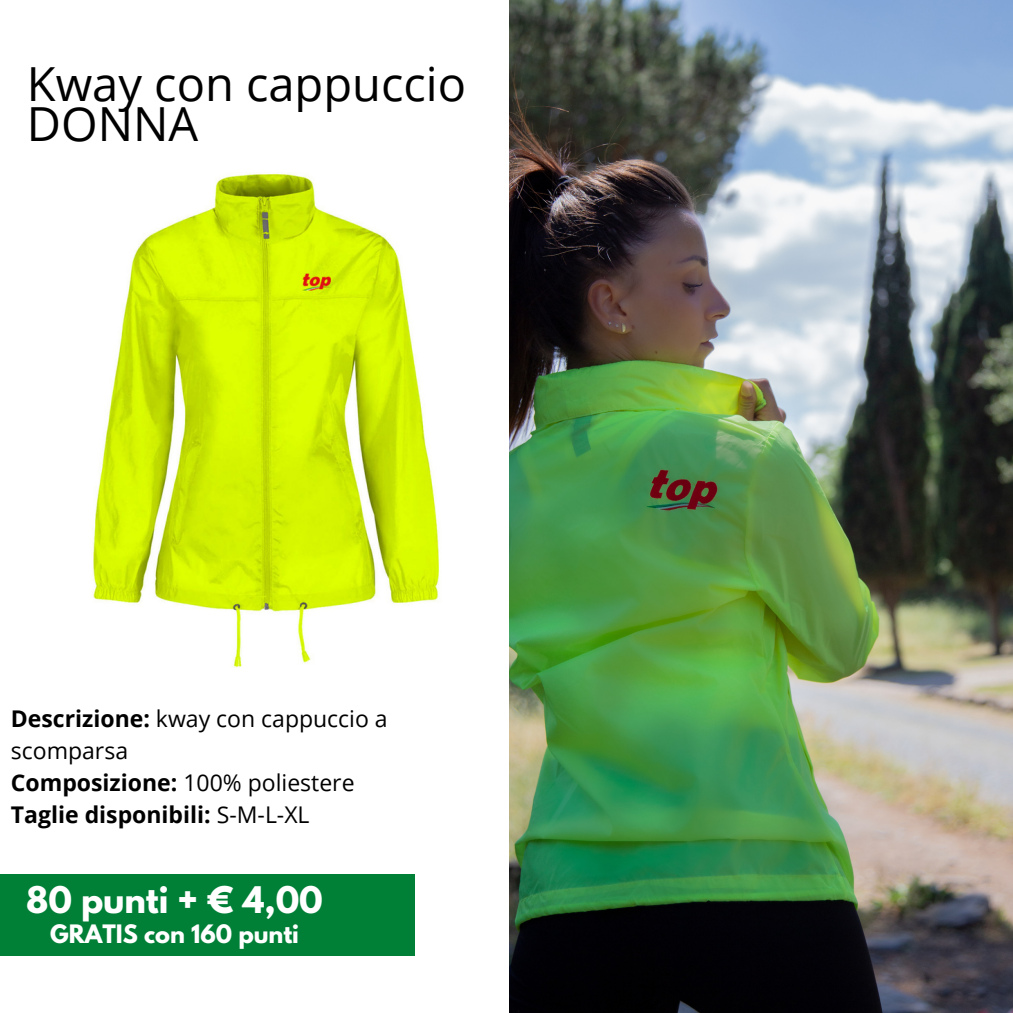
<style>
.page{position:relative;width:1013px;height:1013px;background:#fff}
.page>*{position:absolute;margin:0;border:0;box-sizing:border-box;transform-origin:0 0}
.t1{font:47px "Open Sans";color:#000}
.t2{font:700 32.5px "League Spartan";color:#fff}
.t3{font:23px/31.9px "Open Sans";color:#000}
.t4{font:700 23px "Open Sans";color:#000}
.t5{font:700 22.5px "League Spartan";color:#fff}
.s1{font-weight:700}
.s2{font-weight:400}
</style>
<div class="page">
<div style="left:0;top:874px;width:414px;height:81px;background:#008037"></div>
<img style="left:509px;top:0;width:503px;height:1012px">
<img style="left:92px;top:173px;width:348px;height:494px">
<p class="t1" style="left:27px;top:50px;width:441px">Kway con cappuccio</p>
<p class="t1" style="left:27px;top:91px;width:173px">DONNA</p>
<p class="t3" style="left:11px;top:702px;width:378px"><span class="s1">Descrizione:</span> kway con cappuccio a scomparsa</p>
<p class="t3" style="left:11px;top:766px;width:345px"><span class="s1">Composizione:</span> 100% poliestere</p>
<p class="t4" style="left:11px;top:798px;width:300px">Taglie disponibili: <span class="s2">S-M-L-XL</span></p>
<p class="t2" style="left:26px;top:883px;width:298px">80 punti + € 4,00</p>
<p class="t5" style="left:50px;top:922px;width:250px">GRATIS con 160 punti</p>
</div>
